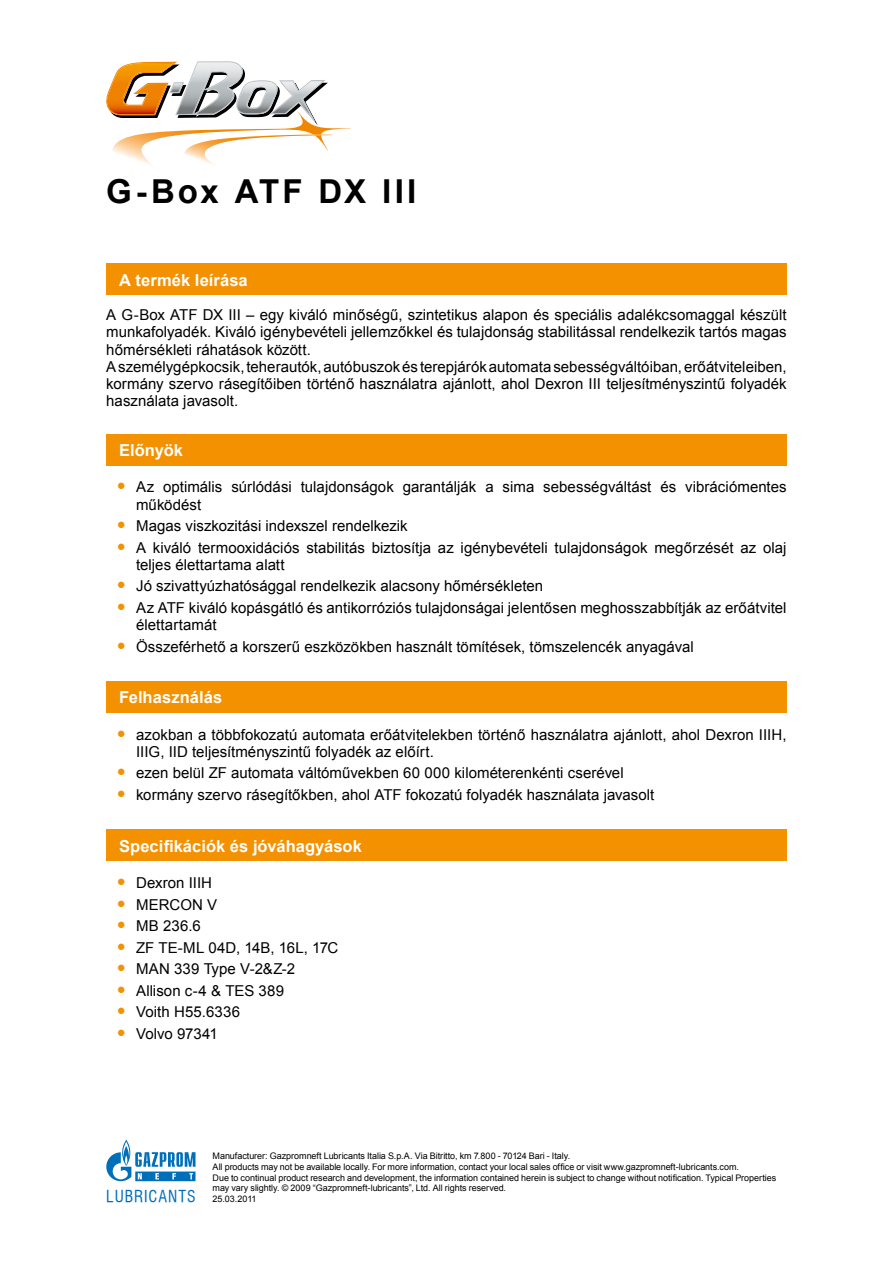
<style>
.page{position:relative;width:893px;height:1263px;background:#fff}
.page>*{position:absolute;margin:0;border:0;box-sizing:border-box;transform-origin:0 0}
.t1{font:700 33px "Arial";letter-spacing:.09em;color:#000}
.t2{font:700 16.5px "Arial";letter-spacing:.005em;color:#fff}
.t3{font:15.9px "Swiss 721 Cn PFL";letter-spacing:.055em;color:#006fba}
.t4{font:15px/17.2px "Arial";color:#000}
.t5{font:9px/10.8px "Arial";letter-spacing:-.005em;color:#000}
.s1{font-size:25.5px;color:#f39100}
.s2{font-family:"Arial";font-size:9px;color:#000}
</style>
<div class="page">
<svg style="left:106px;top:1140px;width:89px;height:41px"></svg>
<svg style="left:106px;top:61px;width:245px;height:105px"></svg>
<img style="left:107px;top:63px;width:67px;height:51px">
<div style="left:106px;top:264px;width:681px;height:31px;background:#f39100"></div>
<div style="left:106px;top:434px;width:681px;height:31px;background:#f39100"></div>
<div style="left:106px;top:681px;width:681px;height:32px;background:#f39100"></div>
<div style="left:106px;top:829px;width:681px;height:32px;background:#f39100"></div>
<h1 class="t1" style="left:106px;top:169px;width:312px">G-Box ATF DX III</h1>
<p class="t2" style="left:119px;top:269px;width:130px">A termék leírása</p>
<p class="t4" style="left:106px;top:306px;width:682px">A G-Box ATF DX III – egy kiváló minőségű, szintetikus alapon és speciális adalékcsomaggal készült munkafolyadék. Kiváló igénybevételi jellemzőkkel és tulajdonság stabilitással rendelkezik tartós magas hőmérsékleti ráhatások között.<br>A személygépkocsik, teherautók, autóbuszok és terepjárók automata sebességváltóiban, erőátviteleiben, kormány szervo rásegítőiben történő használatra ajánlott, ahol Dexron III teljesítményszintű folyadék használata javasolt.</p>
<p class="t2" style="left:119px;top:439px;width:65px">Előnyök</p>
<p class="t4" style="left:136px;top:478px;width:652px;text-indent:-19px"><span class="s1">•</span> Az optimális súrlódási tulajdonságok garantálják a sima sebességváltást és vibrációmentes működést</p>
<p class="t4" style="left:117px;top:517px;width:292px"><span class="s1">•</span> Magas viszkozitási indexszel rendelkezik</p>
<p class="t4" style="left:136px;top:539px;width:652px;text-indent:-19px"><span class="s1">•</span> A kiváló termooxidációs stabilitás biztosítja az igénybevételi tulajdonságok megőrzését az olaj teljes élettartama alatt</p>
<p class="t4" style="left:117px;top:577px;width:428px"><span class="s1">•</span> Jó szivattyúzhatósággal rendelkezik alacsony hőmérsékleten</p>
<p class="t4" style="left:136px;top:599px;width:652px;text-indent:-19px"><span class="s1">•</span> Az ATF kiváló kopásgátló és antikorróziós tulajdonságai jelentősen meghosszabbítják az erőátvitel élettartamát</p>
<p class="t4" style="left:117px;top:638px;width:578px"><span class="s1">•</span> Összeférhető a korszerű eszközökben használt tömítések, tömszelencék anyagával</p>
<p class="t2" style="left:119px;top:687px;width:105px">Felhasználás</p>
<p class="t4" style="left:136px;top:726px;width:652px;text-indent:-19px"><span class="s1">•</span> azokban a többfokozatú automata erőátvitelekben történő használatra ajánlott, ahol Dexron IIIH,<br>IIIG, IID teljesítményszintű folyadék az előírt.</p>
<p class="t4" style="left:117px;top:765px;width:508px"><span class="s1">•</span> ezen belül ZF automata váltóművekben 60 000 kilométerenkénti cserével</p>
<p class="t4" style="left:117px;top:786px;width:539px"><span class="s1">•</span> kormány szervo rásegítőkben, ahol ATF fokozatú folyadék használata javasolt</p>
<p class="t2" style="left:119px;top:835px;width:244px">Specifikációk és jóváhagyások</p>
<p class="t4" style="left:117px;top:874px;width:97px"><span class="s1">•</span> Dexron IIIH</p>
<p class="t4" style="left:117px;top:896px;width:102px"><span class="s1">•</span> MERCON V</p>
<p class="t4" style="left:117px;top:917px;width:85px"><span class="s1">•</span> MB 236.6</p>
<p class="t4" style="left:117px;top:939px;width:223px"><span class="s1">•</span> ZF TE-ML 04D, 14B, 16L, 17C</p>
<p class="t4" style="left:117px;top:960px;width:180px"><span class="s1">•</span> MAN 339 Type V-2&amp;Z-2</p>
<p class="t4" style="left:117px;top:982px;width:169px"><span class="s1">•</span> Allison c-4 &amp; TES 389</p>
<p class="t4" style="left:117px;top:1003px;width:125px"><span class="s1">•</span> Voith H55.6336</p>
<p class="t4" style="left:117px;top:1025px;width:102px"><span class="s1">•</span> Volvo 97341</p>
<p class="t5" style="left:213px;top:1150px;width:565px">Мanufacturer: Gazpromneft Lubricants Italia S.p.A. Via Bitritto, km 7.800 - 70124 Bari - Italy.<br>All products may not be available locally. For more information, contact your local sales office or visit www.gazpromneft-lubricants.com.<br>Due to continual product research and development, the information contained herein is subject to change without notification. Typical Properties may vary slightly. © 2009 “Gazpromneft-lubricants”, Ltd. All rights reserved.</p>
<p class="t3" style="left:106px;top:1186px;width:152px">LUBRICANTS <span class="s2">25.03.2011</span></p>
</div>
